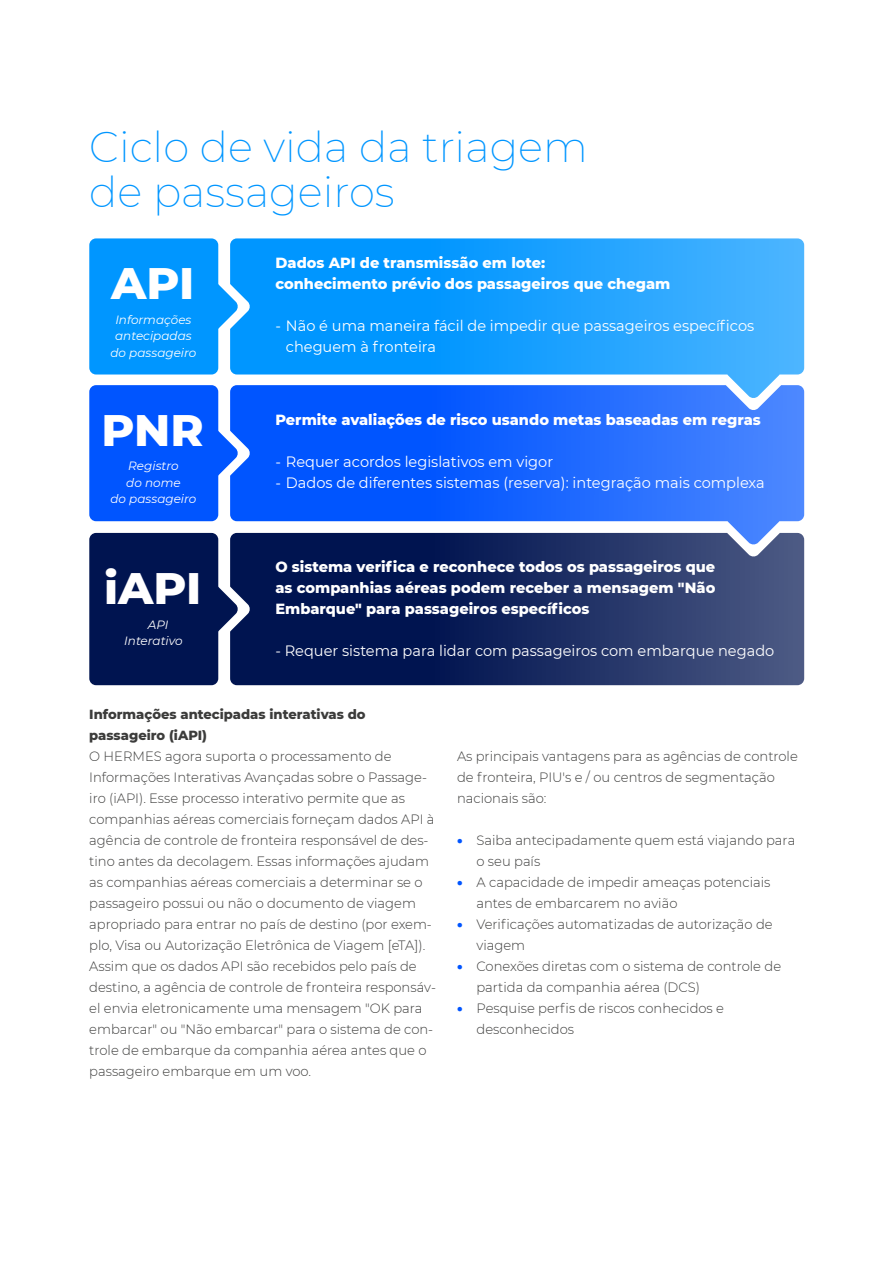
<style>
.page{position:relative;width:893px;height:1263px;background:#fff}
.page>*{position:absolute;margin:0;border:0;box-sizing:border-box;transform-origin:0 0}
.t1{font:800 45px "Montserrat";color:#fff}
.t2{font:200 42px/45px "Montserrat";color:#0096ff}
.t3{font:800 15px/21px "Montserrat";color:#fff;text-align:justify}
.t4{font:15px/21px "Montserrat";color:#fff}
.t5{font:300 13.5px/21px "Montserrat";color:#3c3c3b}
.t6{font:800 13.5px/21px "Montserrat";color:#3c3c3b}
.t7{font:italic 12px/16.5px "Montserrat";color:#fff;text-align:center}
.s1{font-weight:900;color:#05f}
</style>
<div class="page">
<svg style="left:230px;top:545px;width:574px;height:140px;background:#1a2c61"></svg>
<svg style="left:230px;top:399px;width:574px;height:146px;background:#2c6ef2"></svg>
<svg style="left:230px;top:238px;width:574px;height:161px;background:#29a2ff"></svg>
<svg style="left:218px;top:266px;width:32px;height:80px"></svg>
<svg style="left:218px;top:413px;width:32px;height:80px"></svg>
<svg style="left:218px;top:569px;width:32px;height:80px"></svg>
<div style="left:89px;top:238px;width:129px;height:136px;background:#0096ff;border-radius:7px"></div>
<div style="left:89px;top:385px;width:129px;height:136px;background:#05f;border-radius:7px"></div>
<div style="left:89px;top:533px;width:129px;height:152px;background:#001450;border-radius:7px"></div>
<h2 class="t2" style="left:89px;top:124px;width:500px">Ciclo de vida da triagem de passageiros</h2>
<h1 class="t1" style="left:111px;top:250px;width:85px">API</h1>
<p class="t7" style="left:111px;top:311px;width:87px">Informações antecipadas do passageiro</p>
<h1 class="t1" style="left:102px;top:397px;width:104px">PNR</h1>
<p class="t7" style="left:111px;top:457px;width:87px">Registro<br>do nome<br>do passageiro</p>
<h1 class="t1" style="left:104px;top:555px;width:99px">iAPI</h1>
<p class="t7" style="left:124px;top:616px;width:60px;text-align:left;text-indent:24px">API<br>Interativo</p>
<p class="t3" style="left:275px;top:251px;width:396px">Dados API de transmissão em lote:<br>conhecimento prévio dos passageiros que chegam</p>
<p class="t4" style="left:286px;top:314px;width:470px;text-indent:-11px">- Não é uma maneira fácil de impedir que passageiros específicos cheguem à fronteira</p>
<p class="t3" style="left:275px;top:409px;width:487px">Permite avaliações de risco usando metas baseadas em regras</p>
<p class="t4" style="left:275px;top:451px;width:279px">- Requer acordos legislativos em vigor</p>
<p class="t4" style="left:275px;top:472px;width:491px">- Dados de diferentes sistemas (reserva): integração mais complexa</p>
<p class="t3" style="left:275px;top:556px;width:441px">O sistema verifica e reconhece todos os passageiros que as companhias aéreas podem receber a mensagem "Não Embarque" para passageiros específicos</p>
<p class="t4" style="left:275px;top:640px;width:500px">- Requer sistema para lidar com passageiros com embarque negado</p>
<p class="t6" style="left:89px;top:703px;width:278px">Informações antecipadas interativas do passageiro (iAPI)</p>
<p class="t5" style="left:89px;top:746px;width:348px">O HERMES agora suporta o processamento de Informações Interativas Avançadas sobre o Passage&shy;iro (iAPI). Esse processo interativo permite que as companhias aéreas comerciais forneçam dados API à agência de controle de fronteira responsável de des&shy;tino antes da decolagem. Essas informações ajudam as companhias aéreas comerciais a determinar se o passageiro possui ou não o documento de viagem apropriado para entrar no país de destino (por exem&shy;plo, Visa ou Autorização Eletrônica de Viagem [eTA]).<br>Assim que os dados API são recebidos pelo país de destino, a agência de controle de fronteira responsáv&shy;el envia eletronicamente uma mensagem "OK para embarcar" ou "Não embarcar" para o sistema de con&shy;trole de embarque da companhia aérea antes que o passageiro embarque em um voo.</p>
<p class="t5" style="left:457px;top:746px;width:342px">As principais vantagens para as agências de controle de fronteira, PIU's e / ou centros de segmentação nacionais são:</p>
<p class="t5" style="left:476px;top:830px;width:320px;text-indent:-19px"><span class="s1">•</span> Saiba antecipadamente quem está viajando para o seu país</p>
<p class="t5" style="left:476px;top:872px;width:295px;text-indent:-20px"><span class="s1">•</span> A capacidade de impedir ameaças potenciais antes de embarcarem no avião</p>
<p class="t5" style="left:476px;top:914px;width:298px;text-indent:-20px"><span class="s1">•</span> Verificações automatizadas de autorização de viagem</p>
<p class="t5" style="left:476px;top:956px;width:306px;text-indent:-20px"><span class="s1">•</span> Conexões diretas com o sistema de controle de partida da companhia aérea (DCS)</p>
<p class="t5" style="left:476px;top:998px;width:249px;text-indent:-20px"><span class="s1">•</span> Pesquise perfis de riscos conhecidos e desconhecidos</p>
</div>
